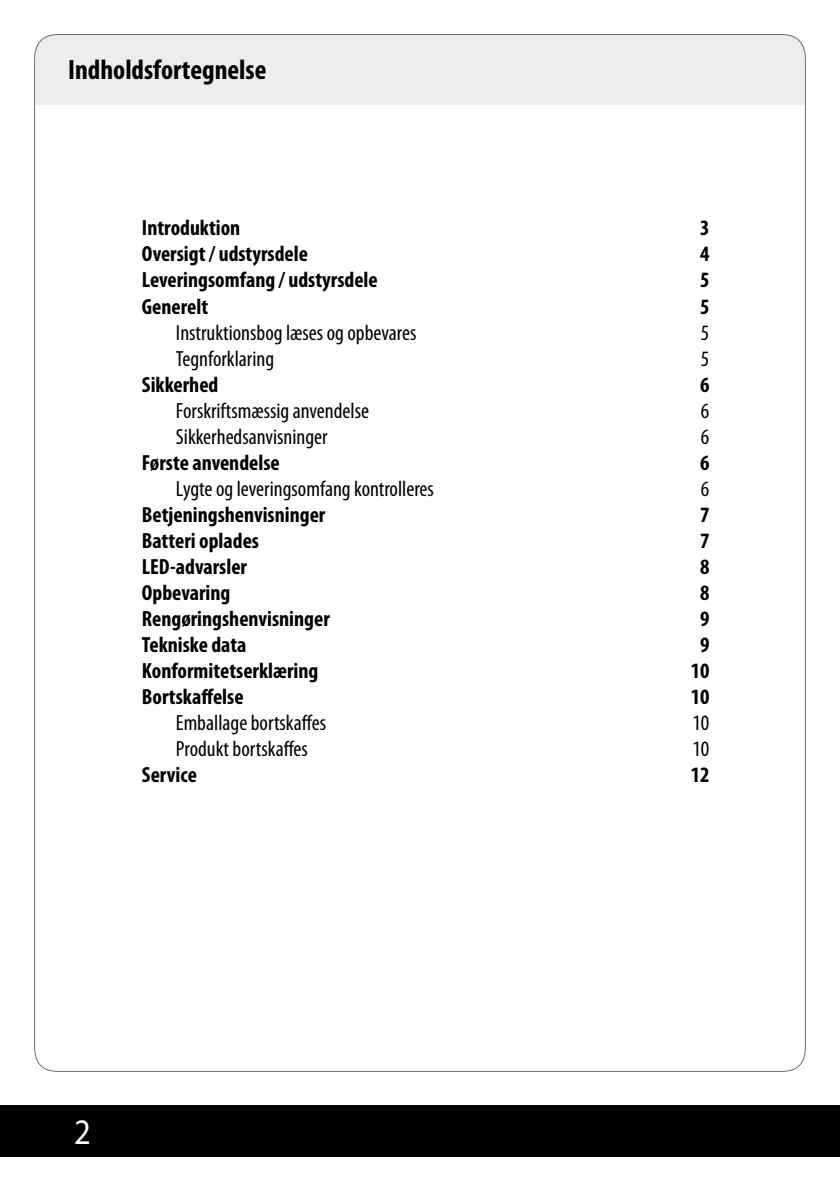
<style>
.page{position:relative;width:840px;height:1191px;background:#fff}
.page>*{position:absolute;margin:0;border:0;box-sizing:border-box;transform-origin:0 0}
.t1{font:36px "Myriad Pro";color:#fff;scale:.9 1}
.t2{font:700 condensed 28px "Myriad Pro";color:#000}
.t3{font:700 condensed 22px "Myriad Pro";color:#000}
.t4{font:condensed 22px "Myriad Pro";color:#000}
</style>
<div class="page">
<div style="left:35px;top:35px;width:770px;height:70px;background:#ededed"></div>
<div style="left:0;top:1106px;width:839px;height:51px;background:#000"></div>
<p class="t2" style="left:68px;top:53px;width:200px">Indholdsfortegnelse</p>
<p class="t3" style="left:142px;top:214px;width:100px">Introduktion</p>
<p class="t3" style="left:699px;top:214px;width:11px">3</p>
<p class="t3" style="left:142px;top:240px;width:167px">Oversigt / udstyrsdele</p>
<p class="t3" style="left:699px;top:240px;width:11px">4</p>
<p class="t3" style="left:142px;top:266px;width:237px">Leveringsomfang / udstyrsdele</p>
<p class="t3" style="left:699px;top:266px;width:11px">5</p>
<p class="t3" style="left:142px;top:292px;width:68px">Generelt</p>
<p class="t3" style="left:699px;top:292px;width:11px">5</p>
<p class="t4" style="left:176px;top:319px;width:242px">Instruktionsbog læses og opbevares</p>
<p class="t4" style="left:700px;top:319px;width:10px">5</p>
<p class="t4" style="left:176px;top:345px;width:100px">Tegnforklaring</p>
<p class="t4" style="left:700px;top:345px;width:10px">5</p>
<p class="t3" style="left:142px;top:370px;width:78px">Sikkerhed</p>
<p class="t3" style="left:699px;top:370px;width:11px">6</p>
<p class="t4" style="left:176px;top:397px;width:194px">Forskriftsmæssig anvendelse</p>
<p class="t4" style="left:700px;top:397px;width:10px">6</p>
<p class="t4" style="left:176px;top:423px;width:153px">Sikkerhedsanvisninger</p>
<p class="t4" style="left:700px;top:423px;width:10px">6</p>
<p class="t3" style="left:142px;top:448px;width:139px">Første anvendelse</p>
<p class="t3" style="left:699px;top:448px;width:11px">6</p>
<p class="t4" style="left:176px;top:475px;width:259px">Lygte og leveringsomfang kontrolleres</p>
<p class="t4" style="left:700px;top:475px;width:10px">6</p>
<p class="t3" style="left:142px;top:500px;width:185px">Betjeningshenvisninger</p>
<p class="t3" style="left:699px;top:500px;width:11px">7</p>
<p class="t3" style="left:142px;top:526px;width:119px">Batteri oplades</p>
<p class="t3" style="left:699px;top:526px;width:11px">7</p>
<p class="t3" style="left:142px;top:552px;width:107px">LED-advarsler</p>
<p class="t3" style="left:699px;top:552px;width:11px">8</p>
<p class="t3" style="left:142px;top:578px;width:90px">Opbevaring</p>
<p class="t3" style="left:699px;top:578px;width:11px">8</p>
<p class="t3" style="left:142px;top:604px;width:189px">Rengøringshenvisninger</p>
<p class="t3" style="left:699px;top:604px;width:11px">9</p>
<p class="t3" style="left:142px;top:630px;width:106px">Tekniske data</p>
<p class="t3" style="left:699px;top:630px;width:11px">9</p>
<p class="t3" style="left:142px;top:656px;width:178px">Konformitetserklæring</p>
<p class="t3" style="left:690px;top:656px;width:20px">10</p>
<p class="t3" style="left:142px;top:682px;width:103px">Bortskaffelse</p>
<p class="t3" style="left:690px;top:682px;width:20px">10</p>
<p class="t4" style="left:176px;top:709px;width:152px">Emballage bortskaffes</p>
<p class="t4" style="left:692px;top:709px;width:18px">10</p>
<p class="t4" style="left:176px;top:735px;width:133px">Produkt bortskaffes</p>
<p class="t4" style="left:692px;top:735px;width:18px">10</p>
<p class="t3" style="left:142px;top:760px;width:56px">Service</p>
<p class="t3" style="left:690px;top:760px;width:20px">12</p>
<h1 class="t1" style="left:74px;top:1110px;width:20px">2</h1>
</div>
